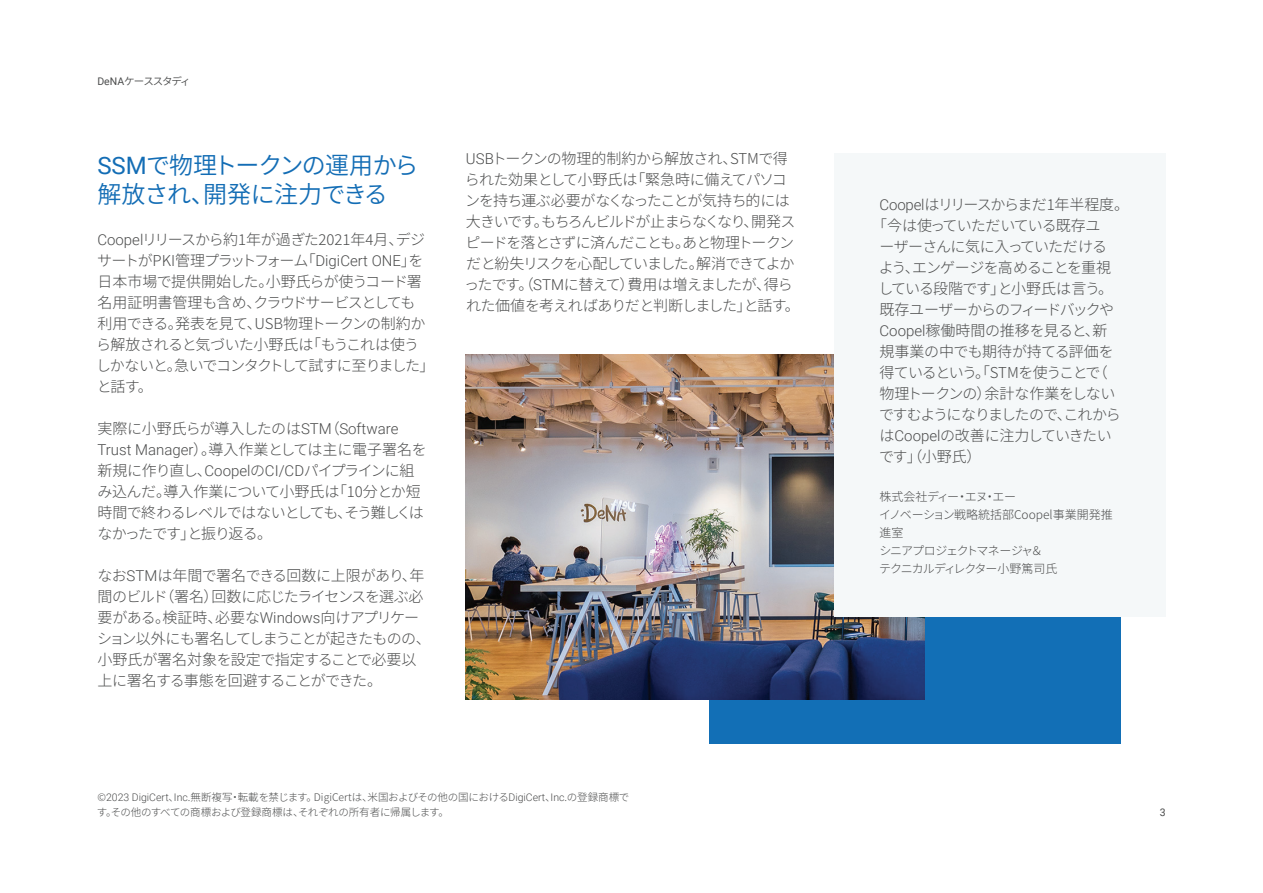
<style>
.page{position:relative;width:1263px;height:893px;background:#fff}
.page>*{position:absolute;margin:0;border:0;box-sizing:border-box;transform-origin:0 0}
.t1{font:24px/28.8px "Source Han Sans JP";letter-spacing:-.035em;color:#136db5}
.t2{font:300 15px/21px "Source Han Sans JP";letter-spacing:-.05em;color:#4b4c4c}
.t3{font:300 15px "Source Han Sans JP";letter-spacing:-.095em;color:#4b4c4c}
.t4{font:300 15px "Source Han Sans JP";letter-spacing:-.075em;color:#4b4c4c}
.t5{font:300 15px "Source Han Sans JP";letter-spacing:-.015em;color:#4b4c4c}
.t6{font:300 15px "Source Han Sans JP";letter-spacing:-.08em;color:#4b4c4c}
.t7{font:300 15px "Source Han Sans JP";letter-spacing:-.02em;color:#4b4c4c}
.t8{font:300 12px/18px "Source Han Sans JP";letter-spacing:-.03em;color:#4b4c4c}
.t9{font:300 10.5px/15px "Source Han Sans JP";letter-spacing:-.02em;color:#4b4c4c}
.t10{font:10.5px "Source Han Sans JP";letter-spacing:-.105em;color:#4b4c4c}
.t11{font:10.5px "Roboto";color:#4b4c4c}
.s1{font-family:"Roboto"}
</style>
<div class="page">
<div style="left:709px;top:415px;width:411px;height:329px;background:#126fb6"></div>
<img style="left:466px;top:355px;width:458px;height:344px">
<div style="left:834px;top:154px;width:331px;height:463px;background:#f5f8f9"></div>
<p class="t10" style="left:97px;top:76px;width:95px"><span class="s1">DeNA</span>ケーススタディ</p>
<h1 class="t1" style="left:97px;top:151px;width:323px"><span class="s1">SSM</span>で物理トークンの運用から解放され、開発に注力できる</h1>
<p class="t2" style="left:96px;top:229px;width:340px"><span class="s1">Coopel</span>リリースから約1年が過ぎた2021年4月、デジサートがPKI管理プラットフォーム「<span class="s1">DigiCert ONE</span>」を日本市場で提供開始した。小野氏らが使うコード署名用証明書管理も含め、クラウドサービスとしても<br>利用できる。発表を見て、USB物理トークンの制約から解放されると気づいた小野氏は「もうこれは使うしかないと。急いでコンタクトして試すに至りました」と話す。</p>
<p class="t2" style="left:97px;top:418px;width:331px">実際に小野氏らが導入したのは<span class="s1">STM</span>（<span class="s1">Software<br>Trust Manager</span>）。導入作業としては主に電子署名を新規に作り直し、<span class="s1">Coopel</span>の<span class="s1">CI/CD</span>パイプラインに組み込んだ。導入作業について小野氏は「10分とか短時間で終わるレベルではないとしても、そう難しくはなかったです」と振り返る。</p>
<p class="t2" style="left:97px;top:565px;width:335px">なお<span class="s1">STM</span>は年間で署名できる回数に上限があり、年間のビルド（署名）回数に応じたライセンスを選ぶ必要がある。検証時、必要な<span class="s1">Windows</span>向けアプリケーション以外にも署名してしまうことが起きたものの、小野氏が署名対象を設定で指定することで必要以上に署名する事態を回避することができた。</p>
<p class="t2" style="left:464px;top:148px;width:337px"><span class="s1">USB</span>トークンの物理的制約から解放され、STMで得られた効果として小野氏は「緊急時に備えてパソコンを持ち運ぶ必要がなくなったことが気持ち的には大きいです。もちろんビルドが止まらなくなり、開発スピードを落とさずに済んだことも。あと物理トークンだと紛失リスクを心配していました。解消できてよかったです。（<span class="s1">STM</span>に替えて）費用は増えましたが、得られた価値を考えればありだと判断しました」と話す。</p>
<p class="t9" style="left:97px;top:789px;width:534px">©<span class="s1">2023 DigiCert</span>、<span class="s1">Inc</span>.無断複写・転載を禁じます。DigiCertは、米国およびその他の国における<span class="s1">DigiCert</span>、<span class="s1">Inc</span>.の登録商標です。その他のすべての商標および登録商標は、それぞれの所有者に帰属します。</p>
<p class="t4" style="left:879px;top:196px;width:251px"><span class="s1">Coopel</span>はリリースからまだ1年半程度。</p>
<p class="t2" style="left:872px;top:215px;width:230px">「今は使っていただいている既存ユ</p>
<p class="t2" style="left:879px;top:236px;width:229px">ーザーさんに気に入っていただける</p>
<p class="t2" style="left:879px;top:257px;width:234px">よう、エンゲージを高めることを重視</p>
<p class="t2" style="left:878px;top:278px;width:236px">している段階です」と小野氏は言う。</p>
<p class="t3" style="left:879px;top:301px;width:236px">既存ユーザーからのフィードバックや</p>
<p class="t5" style="left:879px;top:322px;width:229px"><span class="s1">Coopel</span>稼働時間の推移を見ると、新</p>
<p class="t7" style="left:879px;top:343px;width:236px">規事業の中でも期待が持てる評価を</p>
<p class="t6" style="left:879px;top:364px;width:230px">得ているという。「STMを使うことで（</p>
<p class="t2" style="left:879px;top:383px;width:237px">物理トークンの）余計な作業をしない</p>
<p class="t3" style="left:879px;top:406px;width:243px">ですむようになりましたので、これから</p>
<p class="t2" style="left:879px;top:425px;width:234px">は<span class="s1">Coopel</span>の改善に注力していきたい</p>
<p class="t2" style="left:879px;top:446px;width:104px">です」（小野氏）</p>
<p class="t8" style="left:879px;top:488px;width:235px">株式会社ディー・エヌ・エー<br>イノベーション戦略統括部Coopel事業開発推進室<br>シニアプロジェクトマネージャ＆<br>テクニカルディレクター小野篤司氏</p>
<p class="t11" style="left:1160px;top:804px;width:7px">3</p>
</div>
